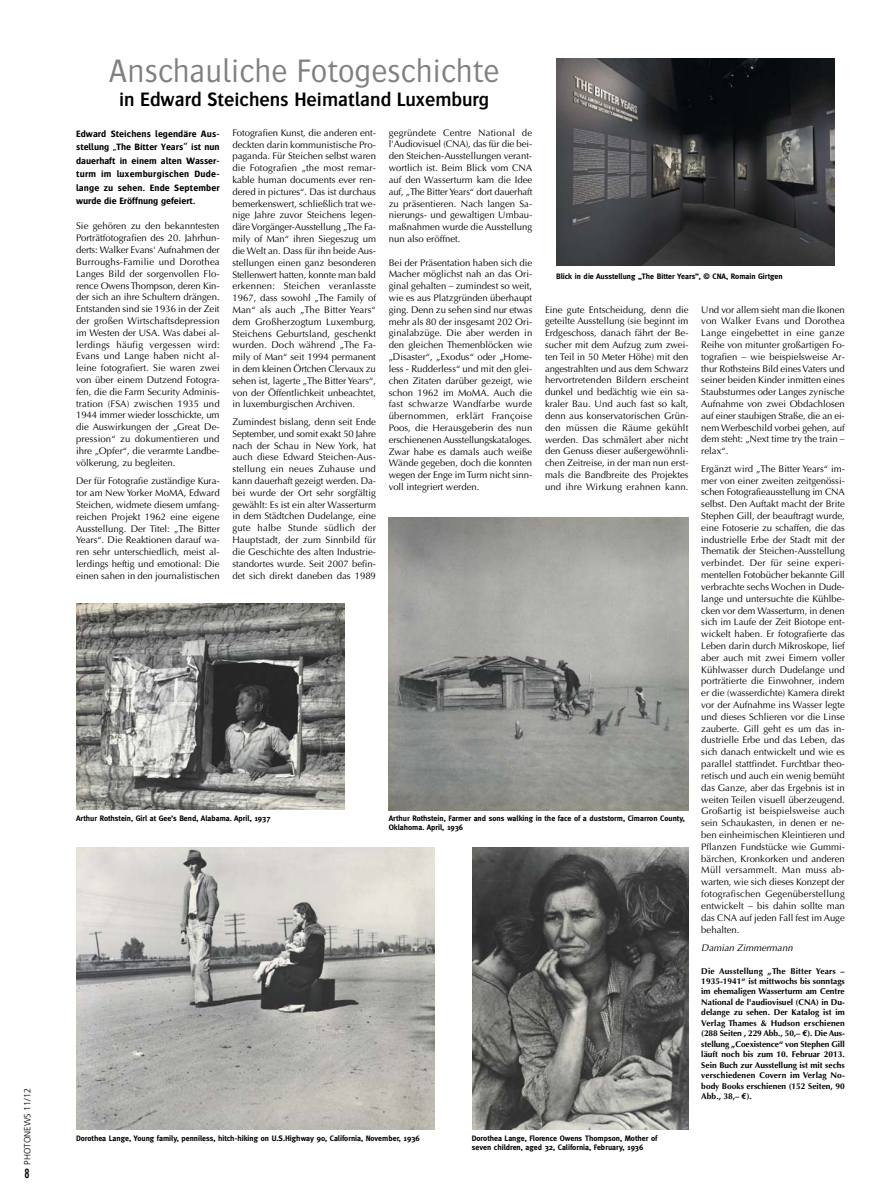
<style>
.page{position:relative;width:893px;height:1204px;background:#fff}
.page>*{position:absolute;margin:0;border:0;box-sizing:border-box;transform-origin:0 0}
.t1{font:300 33.75px "Bosis";color:#808080}
.t2{font:600 20.25px "Bosis";color:#000}
.t3{font:condensed 12.3px "Futura";color:#000}
.t4{font:9.6px/11.9px "Optima";color:#000;text-align:justify}
.t5{font:700 9.6px/13.5px "Bosis";color:#000;text-align:justify}
.t6{font:italic 9.6px "Optima";color:#000}
.t7{font:300 9px "Frutiger";color:#000}
.t8{font:700 8.4px/10.5px "Optima";color:#000;text-align:justify}
.t9{font:700 7.8px/9.4px "Meta";color:#000}
.s1{font-family:"Euro Mono"}
</style>
<div class="page">
<img style="left:556px;top:58px;width:278px;height:208px">
<img style="left:389px;top:517px;width:300px;height:293px">
<img style="left:76px;top:847px;width:359px;height:282px">
<img style="left:76px;top:603px;width:268px;height:206px">
<img style="left:472px;top:847px;width:216px;height:282px">
<p class="t7" style="left:22px;top:1164px;width:78px;rotate:-90deg">PHOTONEWS 11/12</p>
<p class="t3" style="left:25px;top:1165px;width:7px">8</p>
<h1 class="t1" style="left:109px;top:53px;width:392px">Anschauliche Fotogeschichte</h1>
<h2 class="t2" style="left:119px;top:88px;width:372px">in Edward Steichens Heimatland Luxemburg</h2>
<p class="t5" style="left:76px;top:126px;width:145px">Edward Steichens legendäre Aus&shy;stellung „The Bitter Years“ ist nun dauerhaft in einem alten Wasser&shy;turm im luxemburgischen Dude&shy;lange zu sehen. Ende September wurde die Eröffnung gefeiert.</p>
<p class="t4" style="left:76px;top:220px;width:145px">Sie gehören zu den bekanntesten Porträtfotografien des 20. Jahrhun&shy;derts: Walker Evans' Aufnahmen der Burroughs-Familie und Dorothea Langes Bild der sorgenvollen Flo&shy;rence Owens Thompson, deren Kin&shy;der sich an ihre Schultern drängen.<br>Entstanden sind sie 1936 in der Zeit der großen Wirtschaftsdepression im Westen der USA. Was dabei al&shy;lerdings häufig vergessen wird:<br>Evans und Lange haben nicht al&shy;leine fotografiert. Sie waren zwei von über einem Dutzend Fotogra&shy;fen, die die Farm Security Adminis&shy;tration (FSA) zwischen 1935 und 1944 immer wieder losschickte, um die Auswirkungen der „Great De&shy;pression“ zu dokumentieren und ihre „Opfer“, die verarmte Landbe&shy;völkerung, zu begleiten.</p>
<p class="t4" style="left:76px;top:475px;width:145px">Der für Fotografie zuständige Kura&shy;tor am New Yorker MoMA, Edward Steichen, widmete diesem umfang&shy;reichen Projekt 1962 eine eigene Ausstellung. Der Titel: „The Bitter Years“. Die Reaktionen darauf wa&shy;ren sehr unterschiedlich, meist al&shy;lerdings heftig und emotional: Die einen sahen in den journalistischen</p>
<p class="t4" style="left:389px;top:127px;width:145px">gegründete Centre National de l'Audiovisuel (CNA), das für die bei&shy;den Steichen-Ausstellungen verant&shy;wortlich ist. Beim Blick vom CNA auf den Wasserturm kam die Idee auf, „The Bitter Years“ dort dauerhaft zu präsentieren. Nach langen Sa&shy;nierungs- und gewaltigen Umbau&shy;maßnahmen wurde die Ausstellung nun also eröffnet.</p>
<p class="t4" style="left:389px;top:256px;width:145px">Bei der Präsentation haben sich die Macher möglichst nah an das Ori&shy;ginal gehalten – zumindest so weit, wie es aus Platzgründen überhaupt ging. Denn zu sehen sind nur etwas mehr als 80 der insgesamt 202 Ori&shy;ginalabzüge. Die aber werden in den gleichen Themenblöcken wie „Disaster“, „Exodus“ oder „Home&shy;less - Rudderless“ und mit den glei&shy;chen Zitaten darüber gezeigt, wie schon 1962 im MoMA. Auch die fast schwarze Wandfarbe wurde übernommen, erklärt Françoise Poos, die Herausgeberin des nun erschienenen Ausstellungskataloges.<br>Zwar habe es damals auch weiße Wände gegeben, doch die konnten wegen der Enge im Turm nicht sinn&shy;voll integriert werden.</p>
<p class="t4" style="left:232px;top:127px;width:145px">Fotografien Kunst, die anderen ent&shy;deckten darin kommunistische Pro&shy;paganda. Für Steichen selbst waren die Fotografien „the most remar - kable human documents ever ren&shy;dered in pictures“. Das ist durchaus bemerkenswert, schließlich trat we&shy;nige Jahre zuvor Steichens legen&shy;däre Vorgänger-Ausstellung „The Fa&shy;mily of Man“ ihren Siegeszug um die Welt an. Dass für ihn beide Aus&shy;stellungen einen ganz besonderen Stellenwert hatten, konnte man bald erkennen: Steichen veranlasste 1967, dass sowohl „The Family of Man“ als auch „The Bitter Years“ dem Großherzogtum Luxemburg, Steichens Geburtsland, geschenkt wurden. Doch während „The Fa&shy;mily of Man“ seit 1994 permanent in dem kleinen Örtchen Clervaux zu sehen ist, lagerte „The Bitter Years“, von der Öffentlichkeit unbeachtet, in luxemburgischen Archiven.</p>
<p class="t4" style="left:232px;top:416px;width:145px">Zumindest bislang, denn seit Ende September, und somit exakt 50 Jahre nach der Schau in New York, hat auch diese Edward Steichen-Aus&shy;stellung ein neues Zuhause und kann dauerhaft gezeigt werden. Da&shy;bei wurde der Ort sehr sorgfältig gewählt: Es ist ein alter Wasserturm in dem Städtchen Dudelange, eine gute halbe Stunde südlich der Hauptstadt, der zum Sinnbild für die Geschichte des alten Industrie&shy;standortes wurde. Seit 2007 befin&shy;det sich direkt daneben das 1989</p>
<p class="t9" style="left:556px;top:272px;width:228px">Blick in die Ausstellung „The Bitter Years”, © CNA, Romain Girtgen</p>
<p class="t4" style="left:545px;top:303px;width:145px">Eine gute Entscheidung, denn die geteilte Ausstellung (sie beginnt im Erdgeschoss, danach fährt der Be&shy;sucher mit dem Aufzug zum zwei&shy;ten Teil in 50 Meter Höhe) mit den angestrahlten und aus dem Schwarz hervortretenden Bildern erscheint dunkel und bedächtig wie ein sa&shy;kraler Bau. Und auch fast so kalt, denn aus konservatorischen Grün&shy;den müssen die Räume gekühlt werden. Das schmälert aber nicht den Genuss dieser außergewöhnli&shy;chen Zeitreise, in der man nun erst&shy;mals die Bandbreite des Projektes und ihre Wirkung erahnen kann.</p>
<p class="t4" style="left:701px;top:303px;width:145px">Und vor allem sieht man die Ikonen von Walker Evans und Dorothea Lange eingebettet in eine ganze Reihe von mitunter großartigen Fo&shy;tografien – wie beispielsweise Ar&shy;thur Rothsteins Bild eines Vaters und seiner beiden Kinder inmitten eines Staubsturmes oder Langes zynische Aufnahme von zwei Obdachlosen auf einer staubigen Straße, die an ei&shy;nem Werbeschild vorbei gehen, auf dem steht: „Next time try the train – relax“.</p>
<p class="t4" style="left:701px;top:462px;width:145px">Ergänzt wird „The Bitter Years“ im&shy;mer von einer zweiten zeitgenössi&shy;schen Fotografieausstellung im CNA selbst. Den Auftakt macht der Brite Stephen Gill, der beauftragt wurde, eine Fotoserie zu schaffen, die das industrielle Erbe der Stadt mit der Thematik der Steichen-Ausstellung verbindet. Der für seine experi - mentellen Fotobücher bekannte Gill verbrachte sechs Wochen in Dude&shy;lange und untersuchte die Kühlbe - cken vor dem Wasserturm, in denen sich im Laufe der Zeit Biotope ent&shy;wickelt haben. Er fotografierte das Leben darin durch Mikroskope, lief aber auch mit zwei Eimern voller Kühlwasser durch Dudelange und porträtierte die Einwohner, indem er die (wasserdichte) Kamera direkt vor der Aufnahme ins Wasser legte und dieses Schlieren vor die Linse zauberte. Gill geht es um das in&shy;dustrielle Erbe und das Leben, das sich danach entwickelt und wie es parallel stattfindet. Furchtbar theo&shy;retisch und auch ein wenig bemüht das Ganze, aber das Ergebnis ist in weiten Teilen visuell überzeugend.<br>Großartig ist beispielsweise auch sein Schaukasten, in denen er ne&shy;ben einheimischen Kleintieren und Pflanzen Fundstücke wie Gummi&shy;bärchen, Kronkorken und anderen Müll versammelt. Man muss ab&shy;warten, wie sich dieses Konzept der fotografischen Gegenüberstellung entwickelt – bis dahin sollte man das CNA auf jeden Fall fest im Auge behalten.</p>
<p class="t6" style="left:701px;top:942px;width:93px">Damian Zimmermann</p>
<p class="t8" style="left:701px;top:965px;width:145px">Die Ausstellung „The Bitter Years – 1935-1941“ ist mittwochs bis sonntags im ehemaligen Wasserturm am Centre National de l'audiovisuel (CNA) in Du&shy;delange zu sehen. Der Katalog ist im Verlag Thames &amp; Hudson erschienen (288 Seiten , 229 Abb., 50,– <span class="s1">€</span>). Die Aus&shy;stellung „Coexistence“ von Stephen Gill läuft noch bis zum 10. Februar 2013.<br>Sein Buch zur Ausstellung ist mit sechs verschiedenen Covern im Verlag No&shy;body Books erschienen (152 Seiten, 90<br>Abb., 38,– <span class="s1">€</span>).</p>
<p class="t9" style="left:389px;top:813px;width:298px">Arthur Rothstein, Farmer and sons walking in the face of a duststorm, Cimarron County,<br>Oklahoma. April, 1936</p>
<p class="t9" style="left:76px;top:813px;width:196px">Arthur Rothstein, Girl at Gee’s Bend, Alabama. April, 1937</p>
<p class="t9" style="left:76px;top:1133px;width:345px">Dorothea Lange, Young family, penniless, hitch-hiking on U.S.Highway 90, California, November, 1936</p>
<p class="t9" style="left:472px;top:1133px;width:187px">Dorothea Lange, Florence Owens Thompson, Mother of seven children, aged 32, California, February, 1936</p>
</div>
